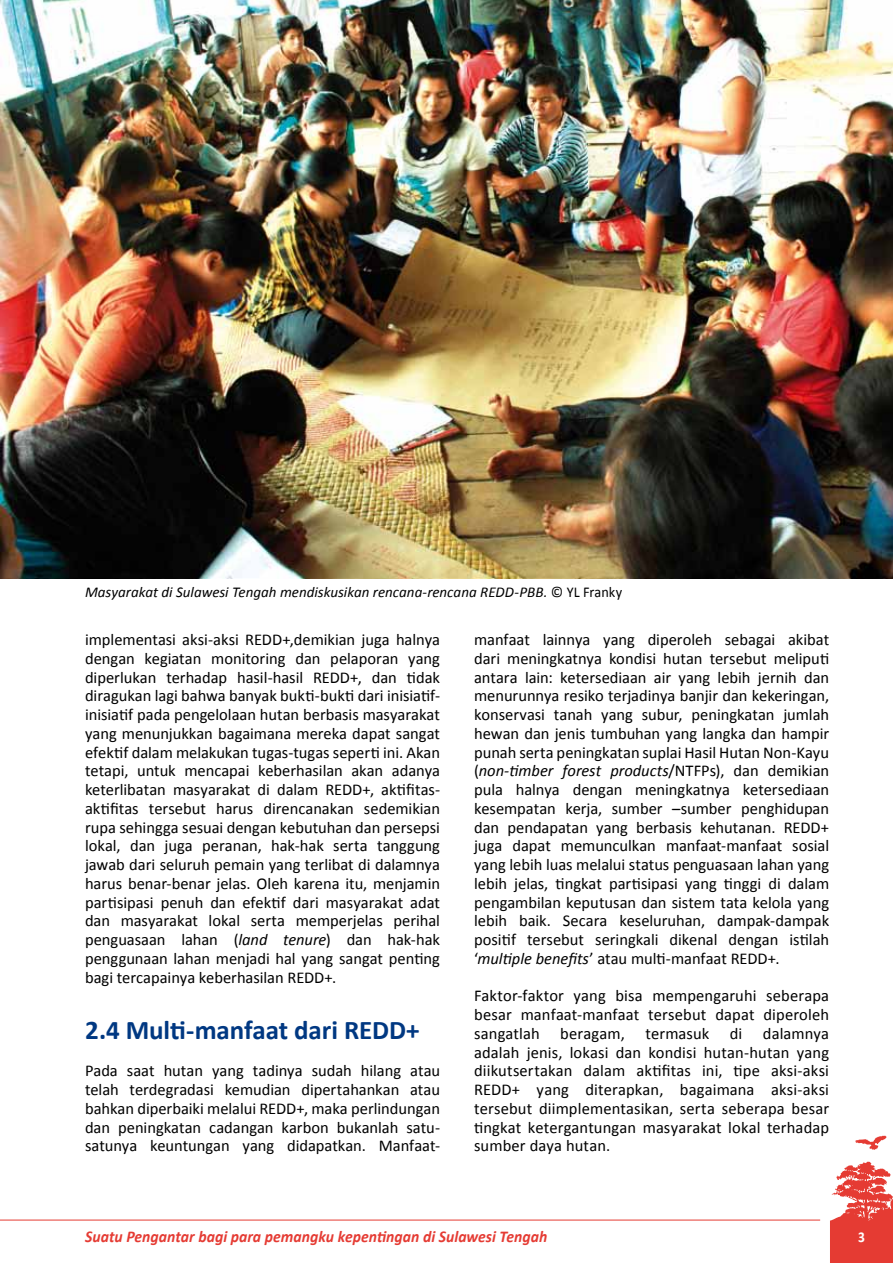
<style>
.page{position:relative;width:893px;height:1263px;background:#fff}
.page>*{position:absolute;margin:0;border:0;box-sizing:border-box;transform-origin:0 0}
.t1{font:700 27px "Calibri";letter-spacing:-.005em;color:#003882}
.t2{font:16.5px/18.8px "Calibri";color:#000;text-align:justify}
.t3{font:italic 700 16.5px "Calibri";letter-spacing:.005em;color:#e53b33;scale:.95 1}
.t4{font:italic 15px "Calibri";color:#000}
.t5{font:700 15px "Calibri";color:#fff;scale:.9 1}
.s1{font-style:normal}
.s2{font-style:italic}
</style>
<div class="page">
<svg style="left:855px;top:1135px;width:32px;height:15px"></svg>
<svg style="left:830px;top:1161px;width:63px;height:102px"></svg>
<hr style="left:0;top:1220px;width:820px;height:1px;background:#e53b33">
<img style="left:0;top:0;width:893px;height:578px">
<p class="t4" style="left:85px;top:582px;width:539px">Masyarakat di Sulawesi Tengah mendiskusikan rencana-rencana REDD-PBB. <span class="s1">© YL Franky</span></p>
<p class="t2" style="left:85px;top:629px;width:357px">implementasi aksi-aksi REDD+,demikian juga halnya dengan kegiatan monitoring dan pelaporan yang diperlukan terhadap hasil-hasil REDD+, dan tidak diragukan lagi bahwa banyak bukti-bukti dari inisiatif&shy;inisiatif pada pengelolaan hutan berbasis masyarakat yang menunjukkan bagaimana mereka dapat sangat efektif dalam melakukan tugas-tugas seperti ini. Akan tetapi, untuk mencapai keberhasilan akan adanya keterlibatan masyarakat di dalam REDD+, aktifitas&shy;aktifitas tersebut harus direncanakan sedemikian rupa sehingga sesuai dengan kebutuhan dan persepsi lokal, dan juga peranan, hak-hak serta tanggung jawab dari seluruh pemain yang terlibat di dalamnya harus benar-benar jelas. Oleh karena itu, menjamin partisipasi penuh dan efektif dari masyarakat adat dan masyarakat lokal serta memperjelas perihal penguasaan lahan (<span class="s2">land tenure</span>) dan hak-hak penggunaan lahan menjadi hal yang sangat penting bagi tercapainya keberhasilan REDD+.</p>
<h1 class="t1" style="left:85px;top:1013px;width:336px">2.4 Multi-manfaat dari REDD+</h1>
<p class="t2" style="left:85px;top:1061px;width:357px">Pada saat hutan yang tadinya sudah hilang atau telah terdegradasi kemudian dipertahankan atau bahkan diperbaiki melalui REDD+, maka perlindungan dan peningkatan cadangan karbon bukanlah satu&shy;satunya keuntungan yang didapatkan. Manfaat-</p>
<p class="t2" style="left:474px;top:629px;width:357px">manfaat lainnya yang diperoleh sebagai akibat dari meningkatnya kondisi hutan tersebut meliputi antara lain: ketersediaan air yang lebih jernih dan menurunnya resiko terjadinya banjir dan kekeringan, konservasi tanah yang subur, peningkatan jumlah hewan dan jenis tumbuhan yang langka dan hampir punah serta peningkatan suplai Hasil Hutan Non-Kayu (<span class="s2">non-timber forest products</span>/NTFPs), dan demikian pula halnya dengan meningkatnya ketersediaan kesempatan kerja, sumber –sumber penghidupan dan pendapatan yang berbasis kehutanan. REDD+ juga dapat memunculkan manfaat-manfaat sosial yang lebih luas melalui status penguasaan lahan yang lebih jelas, tingkat partisipasi yang tinggi di dalam pengambilan keputusan dan sistem tata kelola yang lebih baik. Secara keseluruhan, dampak-dampak positif tersebut seringkali dikenal dengan istilah ‘<span class="s2">multiple benefits</span>’ atau multi-manfaat REDD+.</p>
<p class="t2" style="left:474px;top:986px;width:356px">Faktor-faktor yang bisa mempengaruhi seberapa besar manfaat-manfaat tersebut dapat diperoleh sangatlah beragam, termasuk di dalamnya adalah jenis, lokasi dan kondisi hutan-hutan yang diikutsertakan dalam aktifitas ini, tipe aksi-aksi REDD+ yang diterapkan, bagaimana aksi-aksi tersebut diimplementasikan, serta seberapa besar tingkat ketergantungan masyarakat lokal terhadap sumber daya hutan.</p>
<p class="t3" style="left:85px;top:1226px;width:488px">Suatu Pengantar bagi para pemangku kepentingan di Sulawesi Tengah</p>
<p class="t5" style="left:858px;top:1227px;width:9px">3</p>
</div>
